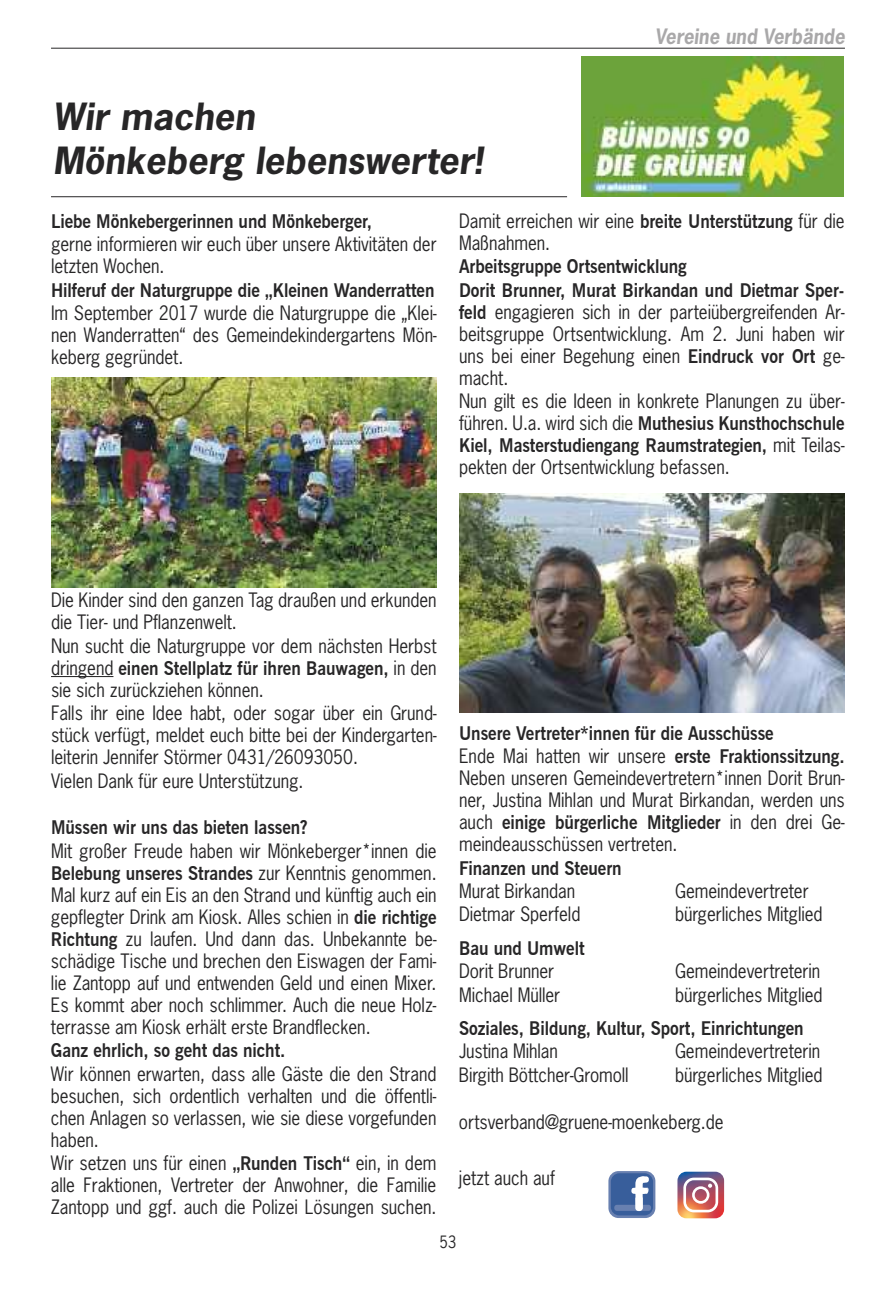
<style>
.page{position:relative;width:896px;height:1304px;background:#fff}
.page>*{position:absolute;margin:0;border:0;box-sizing:border-box;transform-origin:0 0}
.t1{font:italic 700 35.2px/44px "News Gothic";letter-spacing:.005em;color:#272627}
.t2{font:italic 700 20px "News Gothic";letter-spacing:.005em;color:#a9a8a9;scale:.92 1}
.t3{font:18.8px/22px "News Gothic";letter-spacing:-.005em;color:#272627;scale:.92 1}
.t4{font:700 18.8px "News Gothic";letter-spacing:-.005em;color:#272627;scale:.92 1}
.t5{font:16px "News Gothic";color:#272627;scale:.92 1}
.s1{font-weight:700}
</style>
<div class="page">
<hr style="left:51px;top:48px;width:794px;height:1px;background:#272627">
<img style="left:582px;top:57px;width:262px;height:139px">
<hr style="left:51px;top:196px;width:516px;height:1px;background:#272627">
<hr style="left:51px;top:676px;width:62px;height:1px;background:#272627">
<img style="left:51px;top:378px;width:386px;height:209px">
<img style="left:459px;top:493px;width:386px;height:220px">
<svg style="left:608px;top:1171px;width:47px;height:47px"></svg>
<div style="left:611px;top:1173px;width:42px;height:42px;background:#385e9b;border-radius:9px"></div>
<div style="left:614px;top:1205px;width:37px;height:6px;background:#6880b0;border-radius:3px"></div>
<svg style="left:632px;top:1176px;width:16px;height:34px"></svg>
<svg style="left:677px;top:1172px;width:47px;height:46px"></svg>
<p class="t2" style="left:655px;top:25px;width:208px">Vereine und Verbände</p>
<h1 class="t1" style="left:53px;top:95px;width:431px">Wir machen<br>Mönkeberg lebenswerter!</h1>
<p class="t4" style="left:51px;top:210px;width:350px">Liebe Mönkebergerinnen und Mönkeberger,</p>
<p class="t3" style="left:51px;top:234px;width:421px">gerne informieren wir euch über unsere Aktivitäten der letzten Wochen.</p>
<p class="t4" style="left:51px;top:278px;width:418px">Hilferuf der Naturgruppe die „Kleinen Wanderratten</p>
<p class="t3" style="left:51px;top:302px;width:420px;text-align:justify">Im September 2017 wurde die Naturgruppe die „Klei&shy;nen Wanderratten“ des Gemeindekindergartens Mön&shy;keberg gegründet.</p>
<p class="t3" style="left:459px;top:211px;width:421px">Damit erreichen wir eine <span class="s1">breite Unterstützung</span> für die<br>Maßnahmen.</p>
<p class="t3" style="left:459px;top:256px;width:421px"><span class="s1">Arbeitsgruppe Ortsentwicklung<br>Dorit Brunner, Murat Birkandan und Dietmar Sper&shy;feld</span> engagieren sich in der parteiübergreifenden Ar&shy;beitsgruppe Ortsentwicklung. Am 2. Juni haben wir uns bei einer Begehung einen <span class="s1">Eindruck vor Ort</span> ge&shy;macht.<br>Nun gilt es die Ideen in konkrete Planungen zu über&shy;führen. U.a. wird sich die <span class="s1">Muthesius Kunsthochschule Kiel, Masterstudiengang Raumstrategien,</span> mit Teilas&shy;pekten der Ortsentwicklung befassen.</p>
<p class="t3" style="left:51px;top:589px;width:421px;line-height:22.6px">Die Kinder sind den ganzen Tag draußen und erkunden die Tier- und Pflanzenwelt.<br>Nun sucht die Naturgruppe vor dem nächsten Herbst dringend <span class="s1">einen Stellplatz für ihren Bauwagen,</span> in den sie sich zurückziehen können.<br>Falls ihr eine Idee habt, oder sogar über ein Grund&shy;stück verfügt, meldet euch bitte bei der Kindergarten&shy;leiterin Jennifer Störmer 0431/26093050.<br>Vielen Dank für eure Unterstützung.</p>
<p class="t4" style="left:51px;top:816px;width:281px">Müssen wir uns das bieten lassen?</p>
<p class="t3" style="left:51px;top:840px;width:421px;text-align:justify">Mit großer Freude haben wir Mönkeberger*innen die <span class="s1">Belebung unseres Strandes</span> zur Kenntnis genommen.<br>Mal kurz auf ein Eis an den Strand und künftig auch ein gepflegter Drink am Kiosk. Alles schien in <span class="s1">die richtige Richtung</span> zu laufen. Und dann das. Unbekannte be&shy;schädige Tische und brechen den Eiswagen der Fami&shy;lie Zantopp auf und entwenden Geld und einen Mixer.<br>Es kommt aber noch schlimmer. Auch die neue Holz&shy;terrasse am Kiosk erhält erste Brandflecken.</p>
<p class="t4" style="left:51px;top:1039px;width:256px">Ganz ehrlich, so geht das nicht.</p>
<p class="t3" style="left:51px;top:1063px;width:421px">Wir können erwarten, dass alle Gäste die den Strand besuchen, sich ordentlich verhalten und die öffentli&shy;chen Anlagen so verlassen, wie sie diese vorgefunden haben.<br>Wir setzen uns für einen <span class="s1">„Runden Tisch“</span> ein, in dem alle Fraktionen, Vertreter der Anwohner, die Familie Zantopp und ggf. auch die Polizei Lösungen suchen.</p>
<p class="t3" style="left:459px;top:722px;width:421px"><span class="s1">Unsere Vertreter*innen für die Ausschüsse<br></span>Ende Mai hatten wir unsere <span class="s1">erste Fraktionssitzung.<br></span>Neben unseren Gemeindevertretern*innen Dorit Brun&shy;ner, Justina Mihlan und Murat Birkandan, werden uns auch <span class="s1">einige bürgerliche Mitglieder</span> in den drei Ge&shy;meindeausschüssen vertreten.</p>
<p class="t4" style="left:459px;top:856px;width:178px">Finanzen und Steuern</p>
<p class="t3" style="left:459px;top:880px;width:128px">Murat Birkandan</p>
<p class="t3" style="left:675px;top:880px;width:147px">Gemeindevertreter</p>
<p class="t3" style="left:459px;top:904px;width:133px">Dietmar Sperfeld</p>
<p class="t3" style="left:675px;top:904px;width:162px">bürgerliches Mitglied</p>
<p class="t4" style="left:459px;top:937px;width:138px">Bau und Umwelt</p>
<p class="t3" style="left:459px;top:961px;width:105px">Dorit Brunner</p>
<p class="t3" style="left:675px;top:961px;width:159px">Gemeindevertreterin</p>
<p class="t3" style="left:459px;top:984px;width:112px">Michael Müller</p>
<p class="t3" style="left:675px;top:984px;width:162px">bürgerliches Mitglied</p>
<p class="t4" style="left:459px;top:1017px;width:376px">Soziales, Bildung, Kultur, Sport, Einrichtungen</p>
<p class="t3" style="left:459px;top:1041px;width:109px">Justina Mihlan</p>
<p class="t3" style="left:675px;top:1041px;width:159px">Gemeindevertreterin</p>
<p class="t3" style="left:459px;top:1064px;width:186px">Birgith Böttcher-Gromoll</p>
<p class="t3" style="left:675px;top:1064px;width:162px">bürgerliches Mitglied</p>
<p class="t3" style="left:459px;top:1111px;width:289px">ortsverband@gruene-moenkeberg.de</p>
<p class="t3" style="left:459px;top:1167px;width:106px">jetzt auch auf</p>
<p class="t5" style="left:439px;top:1233px;width:20px">53</p>
</div>
